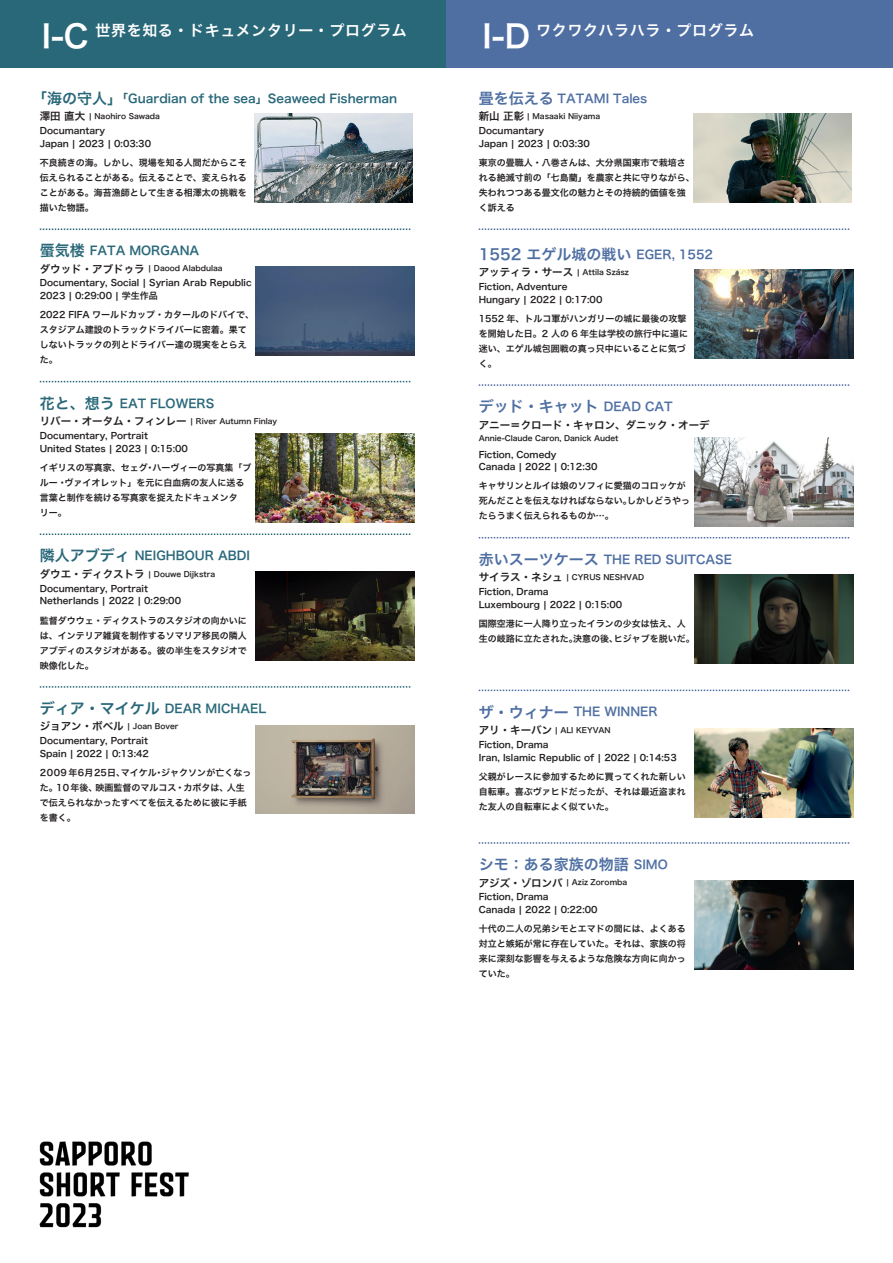
<style>
.page{position:relative;width:893px;height:1263px;background:#fff}
.page>*{position:absolute;margin:0;border:0;box-sizing:border-box;transform-origin:0 0}
.t1{font:31.5px "Hira Kaku Pro W6";color:#fff}
.t2{font:15px "Hira Kaku Pro W6";color:#4f6fa3}
.t3{font:15px "Hira Kaku Pro W6";letter-spacing:.04em;color:#fff}
.t4{font:12px "Hira Kaku Pro W6";color:#296879}
.t5{font:12px "Hira Kaku Pro W6";color:#4f6fa3}
.t6{font:10.5px "Hira Kaku Pro W6";color:#231f20}
.t7{font:9px/15px "Hira Kaku Pro W6";color:#231f20}
.t8{font:7.5px "Hira Kaku Pro W6";color:#231f20}
.s1{font-size:15px}
.s2{font-size:10.5px}
.s3{font-size:12px}
</style>
<div class="page">
<div style="left:0;top:0;width:446px;height:67px;background:#296879"></div>
<div style="left:446px;top:0;width:447px;height:67px;background:#4f6fa3"></div>
<img style="left:695px;top:269px;width:158px;height:89px">
<img style="left:695px;top:437px;width:158px;height:89px">
<img style="left:695px;top:880px;width:158px;height:89px">
<img style="left:695px;top:575px;width:158px;height:89px">
<img style="left:695px;top:728px;width:158px;height:89px">
<svg style="left:479px;top:384px;width:371px;height:2px"></svg>
<svg style="left:479px;top:537px;width:371px;height:1px"></svg>
<svg style="left:479px;top:690px;width:371px;height:1px"></svg>
<svg style="left:479px;top:842px;width:371px;height:2px"></svg>
<img style="left:256px;top:434px;width:158px;height:89px">
<img style="left:256px;top:725px;width:158px;height:89px">
<img style="left:256px;top:266px;width:158px;height:89px">
<img style="left:256px;top:571px;width:158px;height:89px">
<svg style="left:40px;top:381px;width:371px;height:1px"></svg>
<svg style="left:40px;top:533px;width:371px;height:2px"></svg>
<svg style="left:40px;top:686px;width:371px;height:2px"></svg>
<svg style="left:40px;top:228px;width:371px;height:2px"></svg>
<svg style="left:479px;top:228px;width:371px;height:2px"></svg>
<img style="left:40px;top:1141px;width:149px;height:87px">
<img style="left:693px;top:114px;width:158px;height:88px">
<img style="left:254px;top:114px;width:158px;height:88px">
<h1 class="t1" style="left:42px;top:8px;width:49px">I-C</h1>
<h2 class="t3" style="left:536px;top:17px;width:219px">ワクワクハラハラ・プログラム</h2>
<h2 class="t3" style="left:96px;top:17px;width:313px">世界を知る・ドキュメンタリー・プログラム</h2>
<h1 class="t1" style="left:482px;top:8px;width:49px">I-D</h1>
<h3 class="t4" style="left:32px;top:87px;width:366px"><span class="s1">「海の守人」</span>「Guardian of the sea」Seaweed Fisherman</h3>
<p class="t8" style="left:40px;top:109px;width:122px"><span class="s2">澤田 直大</span> | Naohiro Sawada</p>
<p class="t7" style="left:40px;top:124px;width:113px;line-height:12.8px">Documantary<br>Japan | 2023 | 0:03:30</p>
<p class="t7" style="left:40px;top:155px;width:208px;text-align:justify">不良続きの海。しかし、現場を知る人間だからこそ伝えられることがある。伝えることで、変えられることがある。海苔漁師として生きる相澤太の挑戦を描いた物語。</p>
<h3 class="t4" style="left:40px;top:240px;width:161px"><span class="s1">蜃気楼</span> FATA MORGANA</h3>
<p class="t8" style="left:40px;top:262px;width:184px"><span class="s2">ダウッド・アブドゥラ</span> | Daood Alabdulaa</p>
<p class="t7" style="left:40px;top:276px;width:213px;line-height:12.8px">Documentary, Social | Syrian Arab Republic<br>2023 | 0:29:00 | 学生作品</p>
<p class="t7" style="left:40px;top:307px;width:216px">2022 FIFA ワールドカップ・カタールのドバイで、スタジアム建設のトラックドライバーに密着。果てしないトラックの列とドライバー達の現実をとらえた。</p>
<h3 class="t4" style="left:40px;top:392px;width:176px"><span class="s1">花と、想う</span> EAT FLOWERS</h3>
<p class="t8" style="left:40px;top:414px;width:239px"><span class="s2">リバー・オータム・フィンレー</span> | River Autumn Finlay</p>
<p class="t7" style="left:40px;top:429px;width:150px;line-height:12.8px">Documentary, Portrait<br>United States | 2023 | 0:15:00</p>
<p class="t7" style="left:40px;top:460px;width:213px">イギリスの写真家、セェグ・ハーヴィーの写真集「ブルー・ヴァイオレット」を元に白血病の友人に送る言葉と制作を続ける写真家を捉えたドキュメンタ<br>リー。</p>
<h3 class="t4" style="left:40px;top:545px;width:212px"><span class="s1">隣人アブディ</span> NEIGHBOUR ABDI</h3>
<p class="t8" style="left:40px;top:567px;width:177px"><span class="s2">ダウエ・ディクストラ</span> | Douwe Dijkstra</p>
<p class="t7" style="left:40px;top:582px;width:143px;line-height:12.8px">Documentary, Portrait<br>Netherlands | 2022 | 0:29:00</p>
<p class="t7" style="left:40px;top:612px;width:208px;text-align:justify">監督ダウウェ・ディクストラのスタジオの向かいには、インテリア雑貨を制作するソマリア移民の隣人アブディのスタジオがある。彼の半生をスタジオで映像化した。</p>
<h3 class="t4" style="left:40px;top:698px;width:228px"><span class="s1">ディア・マイケル</span> DEAR MICHAEL</h3>
<p class="t8" style="left:40px;top:720px;width:140px"><span class="s2">ジョアン・ボベル</span> | Joan Bover</p>
<p class="t7" style="left:40px;top:734px;width:111px;line-height:12.8px">Documentary, Portrait<br>Spain | 2022 | 0:13:42</p>
<p class="t7" style="left:40px;top:765px;width:213px">2009年6月25日、マイケル・ジャクソンが亡くなった。10年後、映画監督のマルコス・カボタは、人生で伝えられなかったすべてを伝えるために彼に手紙を書く。</p>
<h3 class="t5" style="left:479px;top:87px;width:170px"><span class="s1">畳を伝える</span> TATAMI Tales</h3>
<p class="t8" style="left:479px;top:109px;width:123px"><span class="s2">新山 正彰</span> | Masaaki Niiyama</p>
<p class="t7" style="left:479px;top:124px;width:113px;line-height:12.8px">Documantary<br>Japan | 2023 | 0:03:30</p>
<p class="t7" style="left:479px;top:155px;width:217px">東京の畳職人・八巻さんは、大分県国東市で栽培される絶滅寸前の「七島藺」を農家と共に守りながら、失われつつある畳文化の魅力とその持続的価値を強く訴える</p>
<h2 class="t2" style="left:479px;top:240px;width:236px">1552 エゲル城の戦い <span class="s3">EGER, 1552</span></h2>
<p class="t8" style="left:479px;top:265px;width:152px"><span class="s2">アッティラ・サース</span> | Attila Szász</p>
<p class="t7" style="left:479px;top:280px;width:125px;line-height:12.8px">Fiction, Adventure<br>Hungary | 2022 | 0:17:00</p>
<p class="t7" style="left:479px;top:310px;width:211px">1552 年、トルコ軍がハンガリーの城に最後の攻撃を開始した日。2 人の 6 年生は学校の旅行中に道に迷い、エゲル城包囲戦の真っ只中にいることに気づく。</p>
<h2 class="t2" style="left:479px;top:393px;width:195px">デッド・キャット <span class="s3">DEAD CAT</span></h2>
<p class="t6" style="left:479px;top:415px;width:232px">アニー＝クロード・キャロン、ダニック・オーデ</p>
<p class="t8" style="left:479px;top:432px;width:141px">Annie-Claude Caron, Danick Audet</p>
<p class="t7" style="left:479px;top:447px;width:120px;line-height:12.8px">Fiction, Comedy<br>Canada | 2022 | 0:12:30</p>
<p class="t7" style="left:479px;top:478px;width:213px">キャサリンとルイは娘のソフィに愛猫のコロッケが死んだことを伝えなければならない。しかしどうやったらうまく伝えられるものか…。</p>
<h3 class="t5" style="left:479px;top:548px;width:255px"><span class="s1">赤いスーツケース</span> THE RED SUITCASE</h3>
<p class="t8" style="left:479px;top:570px;width:167px"><span class="s2">サイラス・ネシュ</span> | CYRUS NESHVAD</p>
<p class="t7" style="left:479px;top:585px;width:145px;line-height:12.8px">Fiction, Drama<br>Luxembourg | 2022 | 0:15:00</p>
<p class="t7" style="left:479px;top:616px;width:218px">国際空港に一人降り立ったイランの少女は怯え、人生の岐路に立たされた。決意の後、ヒジャブを脱いだ。</p>
<h3 class="t5" style="left:479px;top:701px;width:181px"><span class="s1">ザ・ウィナー</span> THE WINNER</h3>
<p class="t8" style="left:479px;top:723px;width:134px"><span class="s2">アリ・キーバン</span> | ALI KEYVAN</p>
<p class="t7" style="left:479px;top:738px;width:199px;line-height:12.8px">Fiction, Drama<br>Iran, Islamic Republic of | 2022 | 0:14:53</p>
<p class="t7" style="left:479px;top:768px;width:208px;text-align:justify">父親がレースに参加するために買ってくれた新しい自転車。喜ぶヴァヒドだったが、それは最近盗まれた友人の自転車によく似ていた。</p>
<h2 class="t2" style="left:479px;top:851px;width:190px">シモ：ある家族の物語 <span class="s3">SIMO</span></h2>
<p class="t8" style="left:479px;top:876px;width:150px"><span class="s2">アジズ・ゾロンバ</span> | Aziz Zoromba</p>
<p class="t7" style="left:479px;top:890px;width:120px;line-height:12.8px">Fiction, Drama<br>Canada | 2022 | 0:22:00</p>
<p class="t7" style="left:479px;top:921px;width:208px;text-align:justify">十代の二人の兄弟シモとエマドの間には、よくある対立と嫉妬が常に存在していた。それは、家族の将来に深刻な影響を与えるような危険な方向に向かっていた。</p>
</div>
